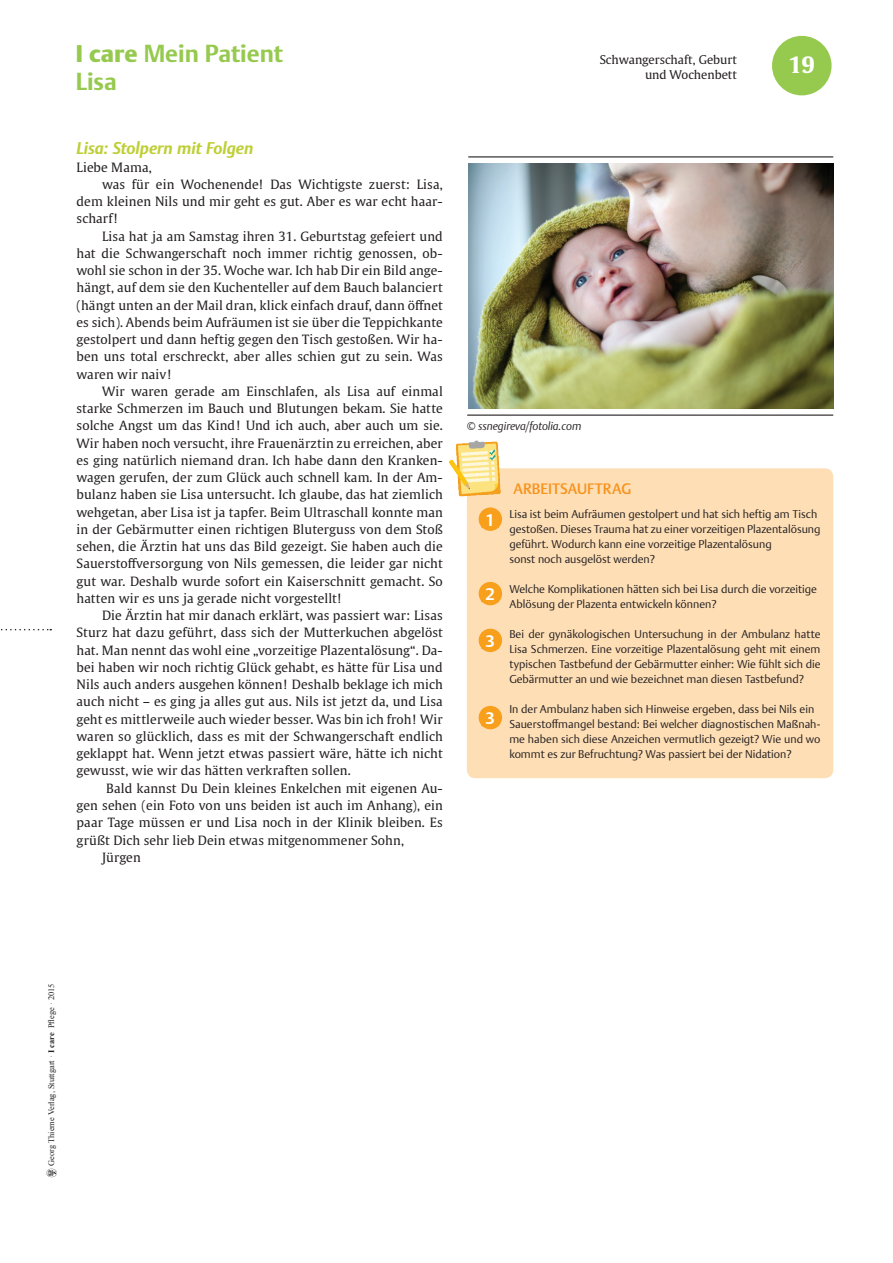
<style>
.page{position:relative;width:893px;height:1263px;background:#fff}
.page>*{position:absolute;margin:0;border:0;box-sizing:border-box;transform-origin:0 0}
.t1{font:700 24px/27.8px "Thieme Argo 2011";color:#96ca4e}
.t2{font:700 22.5px "Thieme Gulliver 2011";color:#fff}
.t3{font:italic 700 16.5px "Thieme Argo 2011";color:#becf35}
.t4{font:700 16.5px "Thieme Argo 2008";color:#fff}
.t5{font:500 15px "Thieme Argo 2011";color:#f7931d}
.t6{font:12.75px "Thieme Gulliver 2011";letter-spacing:.01em;color:#231f20}
.t7{font:12px/14.4px "Thieme Gulliver 2011";color:#231f20;text-align:right}
.t8{font:300 11.25px/15px "Thieme Argo 2011";color:#231f20}
.t9{font:italic 300 11.25px "Thieme Argo 2011";color:#231f20}
.t10{font:8.4px "Times New Roman";color:#231f20}
.s1{font-weight:900}
.s2{font-weight:700}
</style>
<div class="page">
<img style="left:46px;top:1168px;width:11px;height:10px">
<svg style="left:1px;top:629px;width:50px;height:1px"></svg>
<div style="left:772px;top:36px;width:59px;height:59px;background:#96ca4e;border-radius:50%"></div>
<div style="left:467px;top:468px;width:366px;height:310px;background:#fedeb5;border-radius:9px"></div>
<img style="left:448px;top:440px;width:62px;height:63px">
<hr style="left:467px;top:415px;width:366px;height:1px;background:#231f20">
<div style="left:479px;top:508px;width:22px;height:22px;background:#f89f1c;border-radius:50%"></div>
<div style="left:479px;top:507px;width:23px;height:24px;border:2px solid #f89f1c;border-radius:50%"></div>
<div style="left:479px;top:583px;width:22px;height:21px;background:#f89f1c;border-radius:50%"></div>
<div style="left:479px;top:582px;width:23px;height:23px;border:2px solid #f89f1c;border-radius:50%"></div>
<hr style="left:468px;top:156px;width:365px;height:1px;background:#231f20">
<div style="left:479px;top:629px;width:22px;height:22px;background:#f89f1c;border-radius:50%"></div>
<div style="left:479px;top:629px;width:23px;height:23px;border:2px solid #f89f1c;border-radius:50%"></div>
<img style="left:468px;top:164px;width:365px;height:244px">
<div style="left:479px;top:707px;width:22px;height:21px;background:#f89f1c;border-radius:50%"></div>
<div style="left:479px;top:706px;width:23px;height:23px;border:2px solid #f89f1c;border-radius:50%"></div>
<h1 class="t1" style="left:76px;top:40px;width:209px"><span class="s1">I care</span> Mein Patient<br>Lisa</h1>
<p class="t3" style="left:77px;top:138px;width:178px">Lisa: Stolpern mit Folgen</p>
<p class="t6" style="left:77px;top:157px;width:77px">Liebe Mama,</p>
<p class="t6" style="left:102px;top:175px;width:342px">was für ein Wochenende! Das Wichtigste zuerst: Lisa,</p>
<p class="t6" style="left:77px;top:192px;width:368px">dem kleinen Nils und mir geht es gut. Aber es war echt haar-</p>
<p class="t6" style="left:77px;top:209px;width:44px">scharf!</p>
<p class="t6" style="left:102px;top:226px;width:342px">Lisa hat ja am Samstag ihren 31. Geburtstag gefeiert und</p>
<p class="t6" style="left:77px;top:244px;width:368px">hat die Schwangerschaft noch immer richtig genossen, ob-</p>
<p class="t6" style="left:77px;top:261px;width:368px">wohl sie schon in der 35. Woche war. Ich hab Dir ein Bild ange-</p>
<p class="t6" style="left:77px;top:278px;width:368px">hängt, auf dem sie den Kuchenteller auf dem Bauch balanciert</p>
<p class="t6" style="left:77px;top:295px;width:368px">(hängt unten an der Mail dran, klick einfach drauf, dann öffnet</p>
<p class="t6" style="left:77px;top:313px;width:368px">es sich). Abends beim Aufräumen ist sie über die Teppichkante</p>
<p class="t6" style="left:77px;top:330px;width:368px">gestolpert und dann heftig gegen den Tisch gestoßen. Wir ha-</p>
<p class="t6" style="left:77px;top:347px;width:368px">ben uns total erschreckt, aber alles schien gut zu sein. Was</p>
<p class="t6" style="left:77px;top:364px;width:97px">waren wir naiv!</p>
<p class="t6" style="left:102px;top:382px;width:342px">Wir waren gerade am Einschlafen, als Lisa auf einmal</p>
<p class="t6" style="left:77px;top:399px;width:368px">starke Schmerzen im Bauch und Blutungen bekam. Sie hatte</p>
<p class="t6" style="left:77px;top:416px;width:368px">solche Angst um das Kind! Und ich auch, aber auch um sie.</p>
<p class="t6" style="left:77px;top:433px;width:368px">Wir haben noch versucht, ihre Frauenärztin zu erreichen, aber</p>
<p class="t6" style="left:77px;top:451px;width:368px">es ging natürlich niemand dran. Ich habe dann den Kranken-</p>
<p class="t6" style="left:77px;top:468px;width:368px">wagen gerufen, der zum Glück auch schnell kam. In der Am-</p>
<p class="t6" style="left:77px;top:485px;width:368px">bulanz haben sie Lisa untersucht. Ich glaube, das hat ziemlich</p>
<p class="t6" style="left:77px;top:502px;width:368px">wehgetan, aber Lisa ist ja tapfer. Beim Ultraschall konnte man</p>
<p class="t6" style="left:77px;top:520px;width:368px">in der Gebärmutter einen richtigen Bluterguss von dem Stoß</p>
<p class="t6" style="left:77px;top:537px;width:368px">sehen, die Ärztin hat uns das Bild gezeigt. Sie haben auch die</p>
<p class="t6" style="left:77px;top:554px;width:368px">Sauerstoffversorgung von Nils gemessen, die leider gar nicht</p>
<p class="t6" style="left:77px;top:571px;width:368px">gut war. Deshalb wurde sofort ein Kaiserschnitt gemacht. So</p>
<p class="t6" style="left:77px;top:589px;width:267px">hatten wir es uns ja gerade nicht vorgestellt!</p>
<p class="t6" style="left:102px;top:606px;width:342px">Die Ärztin hat mir danach erklärt, was passiert war: Lisas</p>
<p class="t6" style="left:77px;top:623px;width:368px">Sturz hat dazu geführt, dass sich der Mutterkuchen abgelöst</p>
<p class="t6" style="left:77px;top:640px;width:368px">hat. Man nennt das wohl eine „vorzeitige Plazentalösung“. Da-</p>
<p class="t6" style="left:77px;top:658px;width:368px">bei haben wir noch richtig Glück gehabt, es hätte für Lisa und</p>
<p class="t6" style="left:77px;top:675px;width:368px">Nils auch anders ausgehen können! Deshalb beklage ich mich</p>
<p class="t6" style="left:77px;top:692px;width:368px">auch nicht – es ging ja alles gut aus. Nils ist jetzt da, und Lisa</p>
<p class="t6" style="left:77px;top:709px;width:368px">geht es mittlerweile auch wieder besser. Was bin ich froh! Wir</p>
<p class="t6" style="left:77px;top:727px;width:368px">waren so glücklich, dass es mit der Schwangerschaft endlich</p>
<p class="t6" style="left:77px;top:744px;width:368px">geklappt hat. Wenn jetzt etwas passiert wäre, hätte ich nicht</p>
<p class="t6" style="left:77px;top:761px;width:276px">gewusst, wie wir das hätten verkraften sollen.</p>
<p class="t6" style="left:106px;top:778px;width:338px">Bald kannst Du Dein kleines Enkelchen mit eigenen Au-</p>
<p class="t6" style="left:77px;top:796px;width:368px">gen sehen (ein Foto von uns beiden ist auch im Anhang), ein</p>
<p class="t6" style="left:77px;top:813px;width:368px">paar Tage müssen er und Lisa noch in der Klinik bleiben. Es</p>
<p class="t6" style="left:77px;top:830px;width:329px">grüßt Dich sehr lieb Dein etwas mitgenommener Sohn,</p>
<p class="t6" style="left:102px;top:847px;width:40px">Jürgen</p>
<p class="t7" style="left:600px;top:52px;width:139px">Schwangerschaft, Geburt und Wochenbett</p>
<h2 class="t2" style="left:789px;top:47px;width:28px">19</h2>
<p class="t9" style="left:467px;top:419px;width:116px">© ssnegireva/fotolia.com</p>
<p class="t4" style="left:485px;top:509px;width:11px">1</p>
<p class="t4" style="left:485px;top:583px;width:11px">2</p>
<p class="t4" style="left:485px;top:630px;width:11px">3</p>
<p class="t4" style="left:485px;top:707px;width:11px">3</p>
<p class="t5" style="left:514px;top:479px;width:119px">ARBEITSAUFTRAG</p>
<p class="t8" style="left:509px;top:506px;width:313px">Lisa ist beim Aufräumen gestolpert und hat sich heftig am Tisch gestoßen. Dieses Trauma hat zu einer vorzeitigen Plazentalösung geführt. Wodurch kann eine vorzeitige Plazentalösung<br>sonst noch ausgelöst werden?</p>
<p class="t8" style="left:509px;top:581px;width:309px">Welche Komplikationen hätten sich bei Lisa durch die vorzeitige<br>Ablösung der Plazenta entwickeln können?</p>
<p class="t8" style="left:509px;top:626px;width:313px;text-align:justify">Bei der gynäkologischen Untersuchung in der Ambulanz hatte Lisa Schmerzen. Eine vorzeitige Plazentalösung geht mit einem typischen Tastbefund der Gebärmutter einher: Wie fühlt sich die Gebärmutter an und wie bezeichnet man diesen Tastbefund?</p>
<p class="t8" style="left:509px;top:701px;width:313px">In der Ambulanz haben sich Hinweise ergeben, dass bei Nils ein Sauerstoffmangel bestand: Bei welcher diagnostischen Maßnah&shy;me haben sich diese Anzeichen vermutlich gezeigt? Wie und wo kommt es zur Befruchtung? Was passiert bei der Nidation?</p>
<p class="t10" style="left:46px;top:1166px;width:184px;rotate:-90deg">Georg Thieme Verlag, Stuttgart · <span class="s2">I care</span> Pflege · 2015</p>
</div>
